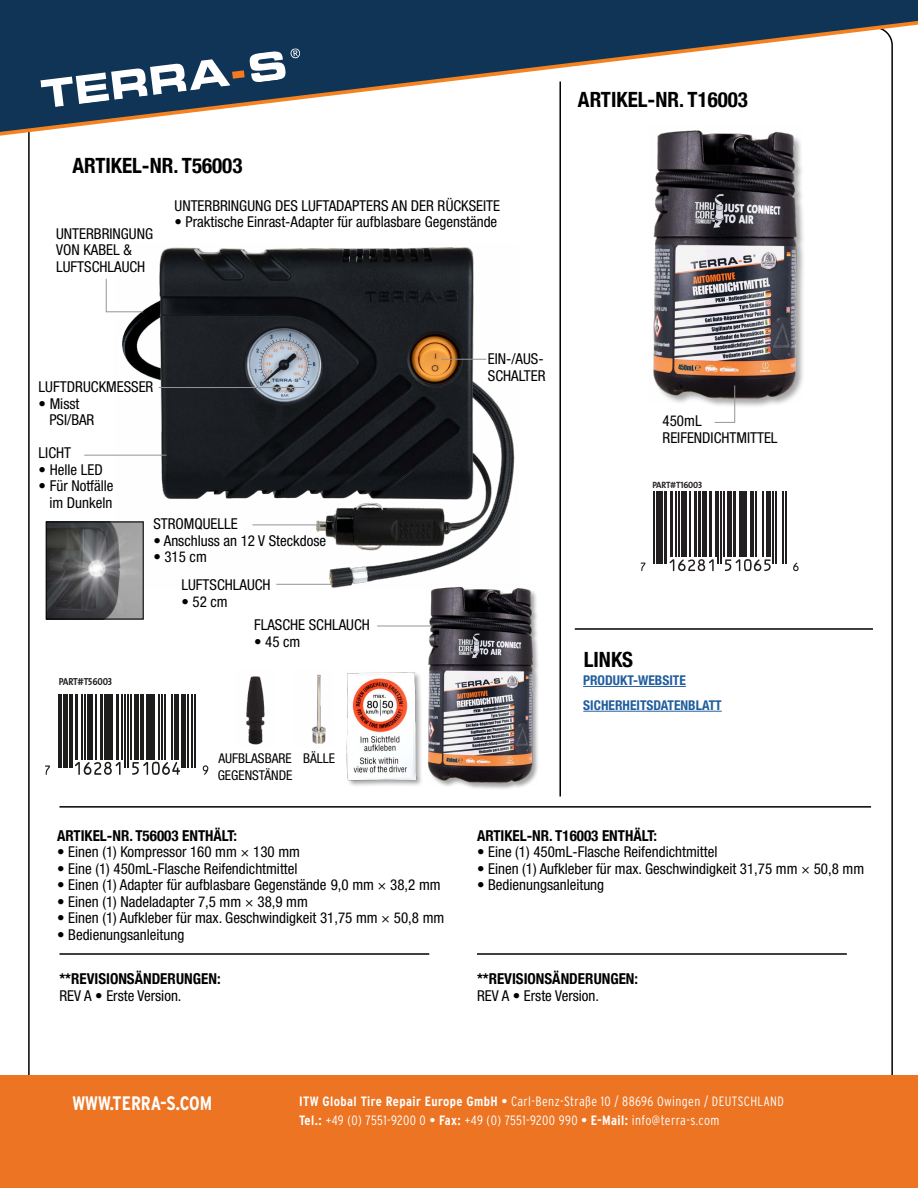
<style>
.page{position:relative;width:918px;height:1188px;background:#fff}
.page>*{position:absolute;margin:0;border:0;box-sizing:border-box;transform-origin:0 0}
.t1{font:700 condensed 21px "Helvetica Neue";color:#000}
.t2{font:700 19.5px "Interstate Condensed";color:#fff}
.t3{font:condensed 15px/16.5px "Helvetica Neue LT Std";color:#000}
.t4{font:700 condensed 15px "Helvetica Neue";color:#000}
.t5{font:300 13.5px/18.8px "Interstate Condensed";letter-spacing:.03em;color:#fff}
.t6{font:700 condensed 13.5px/24.8px "Helvetica Neue";color:#215e9e}
.t7{font:condensed 13.5px/16.5px "Helvetica Neue LT Std";color:#000}
.t8{font:10.2px "The Sans Bold Caps";letter-spacing:-.02em;color:#231f20;scale:.9 1}
.t9{font:9.15px "The Sans Bold Caps";letter-spacing:-.02em;color:#231f20;scale:.95 1}
.s1{font-weight:700}
</style>
<div class="page">
<div style="left:0;top:1076px;width:918px;height:112px;background:#ec7423"></div>
<svg style="left:0;top:0;width:918px;height:140px"></svg>
<div style="left:654px;top:131px;width:152px;height:277px;background:#000;opacity:.35"></div>
<img style="left:649px;top:126px;width:152px;height:276px">
<img style="left:115px;top:247px;width:400px;height:341px">
<hr style="left:59px;top:806px;width:812px;height:2px;background:#000">
<hr style="left:559px;top:82px;width:2px;height:714px;background:#000">
<svg style="left:45px;top:765px;width:5px;height:10px"></svg>
<hr style="left:58px;top:694px;width:1px;height:73px;background:#1d1d1b">
<hr style="left:61px;top:694px;width:1px;height:73px;background:#1d1d1b">
<hr style="left:64px;top:694px;width:4px;height:73px;background:#1d1d1b">
<hr style="left:69px;top:694px;width:3px;height:73px;background:#1d1d1b">
<hr style="left:75px;top:694px;width:3px;height:66px;background:#1d1d1b">
<hr style="left:81px;top:694px;width:2px;height:66px;background:#1d1d1b">
<hr style="left:84px;top:694px;width:1px;height:66px;background:#1d1d1b">
<div style="left:87px;top:694px;width:6px;height:66px;background:#1d1d1b"></div>
<hr style="left:96px;top:694px;width:1px;height:66px;background:#1d1d1b">
<hr style="left:100px;top:694px;width:3px;height:66px;background:#1d1d1b">
<hr style="left:104px;top:694px;width:3px;height:66px;background:#1d1d1b">
<hr style="left:109px;top:694px;width:4px;height:66px;background:#1d1d1b">
<svg style="left:75px;top:762px;width:46px;height:13px"></svg>
<hr style="left:116px;top:694px;width:3px;height:66px;background:#1d1d1b">
<hr style="left:122px;top:694px;width:1px;height:66px;background:#1d1d1b">
<hr style="left:125px;top:694px;width:1px;height:73px;background:#1d1d1b">
<hr style="left:128px;top:694px;width:1px;height:73px;background:#1d1d1b">
<hr style="left:130px;top:694px;width:2px;height:66px;background:#1d1d1b">
<hr style="left:135px;top:694px;width:4px;height:66px;background:#1d1d1b">
<hr style="left:141px;top:694px;width:3px;height:66px;background:#1d1d1b">
<hr style="left:146px;top:694px;width:3px;height:66px;background:#1d1d1b">
<hr style="left:151px;top:694px;width:4px;height:66px;background:#1d1d1b">
<hr style="left:158px;top:694px;width:1px;height:66px;background:#1d1d1b">
<hr style="left:161px;top:694px;width:1px;height:66px;background:#1d1d1b">
<hr style="left:164px;top:694px;width:1px;height:66px;background:#1d1d1b">
<svg style="left:132px;top:762px;width:48px;height:13px"></svg>
<hr style="left:171px;top:694px;width:2px;height:66px;background:#1d1d1b">
<hr style="left:174px;top:694px;width:4px;height:66px;background:#1d1d1b">
<div style="left:181px;top:694px;width:5px;height:73px;background:#1d1d1b"></div>
<hr style="left:187px;top:694px;width:2px;height:73px;background:#1d1d1b">
<hr style="left:191px;top:694px;width:2px;height:73px;background:#1d1d1b">
<hr style="left:194px;top:694px;width:2px;height:73px;background:#1d1d1b">
<svg style="left:203px;top:765px;width:5px;height:10px"></svg>
<hr style="left:59px;top:953px;width:370px;height:2px;background:#000">
<hr style="left:477px;top:953px;width:370px;height:2px;background:#000">
<hr style="left:575px;top:628px;width:298px;height:2px;background:#000">
<hr style="left:583px;top:686px;width:103px;height:1px;background:#215e9e">
<hr style="left:583px;top:711px;width:139px;height:1px;background:#215e9e">
<svg style="left:105px;top:278px;width:39px;height:35px"></svg>
<hr style="left:441px;top:359px;width:45px;height:1px;background:#939598">
<hr style="left:159px;top:387px;width:146px;height:1px;background:#939598">
<hr style="left:84px;top:455px;width:83px;height:1px;background:#939598">
<hr style="left:252px;top:525px;width:65px;height:1px;background:#939598">
<svg style="left:641px;top:563px;width:4px;height:8px"></svg>
<hr style="left:653px;top:492px;width:1px;height:72px;background:#231f20">
<hr style="left:656px;top:492px;width:1px;height:72px;background:#231f20">
<hr style="left:659px;top:492px;width:4px;height:72px;background:#231f20">
<hr style="left:664px;top:492px;width:3px;height:72px;background:#231f20">
<hr style="left:670px;top:492px;width:3px;height:65px;background:#231f20">
<hr style="left:676px;top:492px;width:1px;height:65px;background:#231f20">
<hr style="left:678px;top:492px;width:2px;height:65px;background:#231f20">
<div style="left:681px;top:492px;width:6px;height:65px;background:#231f20"></div>
<hr style="left:690px;top:492px;width:1px;height:65px;background:#231f20">
<hr style="left:694px;top:492px;width:3px;height:65px;background:#231f20">
<hr style="left:698px;top:492px;width:3px;height:65px;background:#231f20">
<hr style="left:702px;top:492px;width:4px;height:65px;background:#231f20">
<svg style="left:670px;top:559px;width:44px;height:12px"></svg>
<hr style="left:709px;top:492px;width:3px;height:65px;background:#231f20">
<hr style="left:715px;top:492px;width:1px;height:65px;background:#231f20">
<hr style="left:718px;top:492px;width:1px;height:72px;background:#231f20">
<hr style="left:720px;top:492px;width:2px;height:72px;background:#231f20">
<hr style="left:723px;top:492px;width:2px;height:65px;background:#231f20">
<div style="left:727px;top:492px;width:5px;height:65px;background:#231f20"></div>
<hr style="left:733px;top:492px;width:3px;height:65px;background:#231f20">
<hr style="left:739px;top:492px;width:3px;height:65px;background:#231f20">
<hr style="left:743px;top:492px;width:4px;height:65px;background:#231f20">
<hr style="left:750px;top:492px;width:1px;height:65px;background:#231f20">
<hr style="left:753px;top:492px;width:1px;height:65px;background:#231f20">
<hr style="left:756px;top:492px;width:1px;height:65px;background:#231f20">
<svg style="left:725px;top:559px;width:46px;height:12px"></svg>
<hr style="left:763px;top:492px;width:1px;height:65px;background:#231f20">
<hr style="left:767px;top:492px;width:4px;height:65px;background:#231f20">
<hr style="left:772px;top:492px;width:2px;height:72px;background:#231f20">
<hr style="left:775px;top:492px;width:2px;height:72px;background:#231f20">
<hr style="left:782px;top:492px;width:2px;height:72px;background:#231f20">
<hr style="left:785px;top:492px;width:1px;height:72px;background:#231f20">
<svg style="left:793px;top:563px;width:6px;height:8px"></svg>
<img style="left:48px;top:524px;width:94px;height:93px">
<div style="left:46px;top:522px;width:98px;height:97px;border:1px solid #000"></div>
<svg style="left:714px;top:385px;width:22px;height:38px"></svg>
<div style="left:345px;top:671px;width:78px;height:117px;background:#000;opacity:.36"></div>
<img style="left:345px;top:671px;width:74px;height:112px">
<div style="left:429px;top:587px;width:111px;height:203px;background:#000;opacity:.35"></div>
<img style="left:425px;top:583px;width:112px;height:203px">
<img style="left:246px;top:676px;width:19px;height:69px">
<img style="left:311px;top:674px;width:15px;height:70px">
<hr style="left:276px;top:584px;width:56px;height:1px;background:#939598">
<hr style="left:377px;top:626px;width:56px;height:1px;background:#939598">
<h1 class="t1" style="left:72px;top:153px;width:172px">ARTIKEL-NR. T56003</h1>
<p class="t3" style="left:56px;top:225px;width:99px">UNTERBRINGUNG<br>VON KABEL &amp;<br>LUFTSCHLAUCH</p>
<p class="t3" style="left:175px;top:197px;width:327px">UNTERBRINGUNG DES LUFTADAPTERS AN DER RÜCKSEITE</p>
<p class="t3" style="left:175px;top:214px;width:324px">• Praktische Einrast-Adapter für aufblasbare Gegenstände</p>
<p class="t3" style="left:39px;top:379px;width:116px">LUFTDRUCKMESSER</p>
<p class="t3" style="left:49px;top:395px;width:47px;text-indent:-11px">• Misst<br>PSI/BAR</p>
<p class="t3" style="left:39px;top:444px;width:34px">LICHT</p>
<p class="t3" style="left:39px;top:461px;width:66px">• Helle LED</p>
<p class="t3" style="left:39px;top:477px;width:76px;text-align:right">• Für Notfälle im Dunkeln</p>
<p class="t3" style="left:488px;top:351px;width:59px">EIN-/AUS-<br>SCHALTER</p>
<p class="t3" style="left:153px;top:515px;width:86px">STROMQUELLE</p>
<p class="t3" style="left:153px;top:532px;width:174px">• Anschluss an 12 V Steckdose</p>
<p class="t3" style="left:153px;top:548px;width:55px">• 315 cm</p>
<p class="t3" style="left:181px;top:577px;width:91px">LUFTSCHLAUCH</p>
<p class="t3" style="left:181px;top:593px;width:48px">• 52 cm</p>
<p class="t8" style="left:59px;top:673px;width:61px">PART#T56003</p>
<p class="t3" style="left:254px;top:617px;width:117px">FLASCHE SCHLAUCH</p>
<p class="t3" style="left:254px;top:633px;width:48px">• 45 cm</p>
<p class="t7" style="left:218px;top:750px;width:76px">AUFBLASBARE<br>GEGENSTÄNDE</p>
<p class="t7" style="left:303px;top:750px;width:33px">BÄLLE</p>
<h1 class="t1" style="left:578px;top:87px;width:172px">ARTIKEL-NR. T16003</h1>
<p class="t3" style="left:663px;top:412px;width:117px">450mL<br>REIFENDICHTMITTEL</p>
<p class="t9" style="left:652px;top:477px;width:54px">PART#T16003</p>
<h1 class="t1" style="left:584px;top:647px;width:51px">LINKS</h1>
<p class="t6" style="left:583px;top:668px;width:140px">PRODUKT-WEBSITE<br>SICHERHEITSDATENBLATT</p>
<p class="t4" style="left:57px;top:827px;width:182px">ARTIKEL-NR. T56003 ENTHÄLT:</p>
<p class="t3" style="left:57px;top:844px;width:244px">• Einen (1) Kompressor 160 mm × 130 mm</p>
<p class="t3" style="left:57px;top:860px;width:242px">• Eine (1) 450mL-Flasche Reifendichtmittel</p>
<p class="t3" style="left:57px;top:877px;width:385px">• Einen (1) Adapter für aufblasbare Gegenstände 9,0 mm × 38,2 mm</p>
<p class="t3" style="left:57px;top:893px;width:252px">• Einen (1) Nadeladapter 7,5 mm × 38,9 mm</p>
<p class="t3" style="left:57px;top:910px;width:389px">• Einen (1) Aufkleber für max. Geschwindigkeit 31,75 mm × 50,8 mm</p>
<p class="t3" style="left:57px;top:926px;width:129px">• Bedienungsanleitung</p>
<p class="t4" style="left:59px;top:970px;width:163px">**REVISIONSÄNDERUNGEN:</p>
<p class="t3" style="left:59px;top:987px;width:124px">REV A • Erste Version.</p>
<p class="t4" style="left:477px;top:827px;width:182px">ARTIKEL-NR. T16003 ENTHÄLT:</p>
<p class="t3" style="left:477px;top:844px;width:242px">• Eine (1) 450mL-Flasche Reifendichtmittel</p>
<p class="t3" style="left:477px;top:860px;width:389px">• Einen (1) Aufkleber für max. Geschwindigkeit 31,75 mm × 50,8 mm</p>
<p class="t3" style="left:477px;top:877px;width:129px">• Bedienungsanleitung</p>
<p class="t4" style="left:477px;top:970px;width:163px">**REVISIONSÄNDERUNGEN:</p>
<p class="t3" style="left:477px;top:987px;width:124px">REV A • Erste Version.</p>
<h2 class="t2" style="left:72px;top:1092px;width:141px">WWW.TERRA-S.COM</h2>
<p class="t5" style="left:299px;top:1092px;width:486px"><span class="s1">ITW Global Tire Repair Europe GmbH •</span> Carl-Benz-Straße 10 / 88696 Owingen / DEUTSCHLAND<br><span class="s1">Tel.:</span> +49 (0) 7551-9200 0 <span class="s1">• Fax:</span> +49 (0) 7551-9200 990 <span class="s1">• E-Mail:</span> info@terra-s.com</p>
</div>
